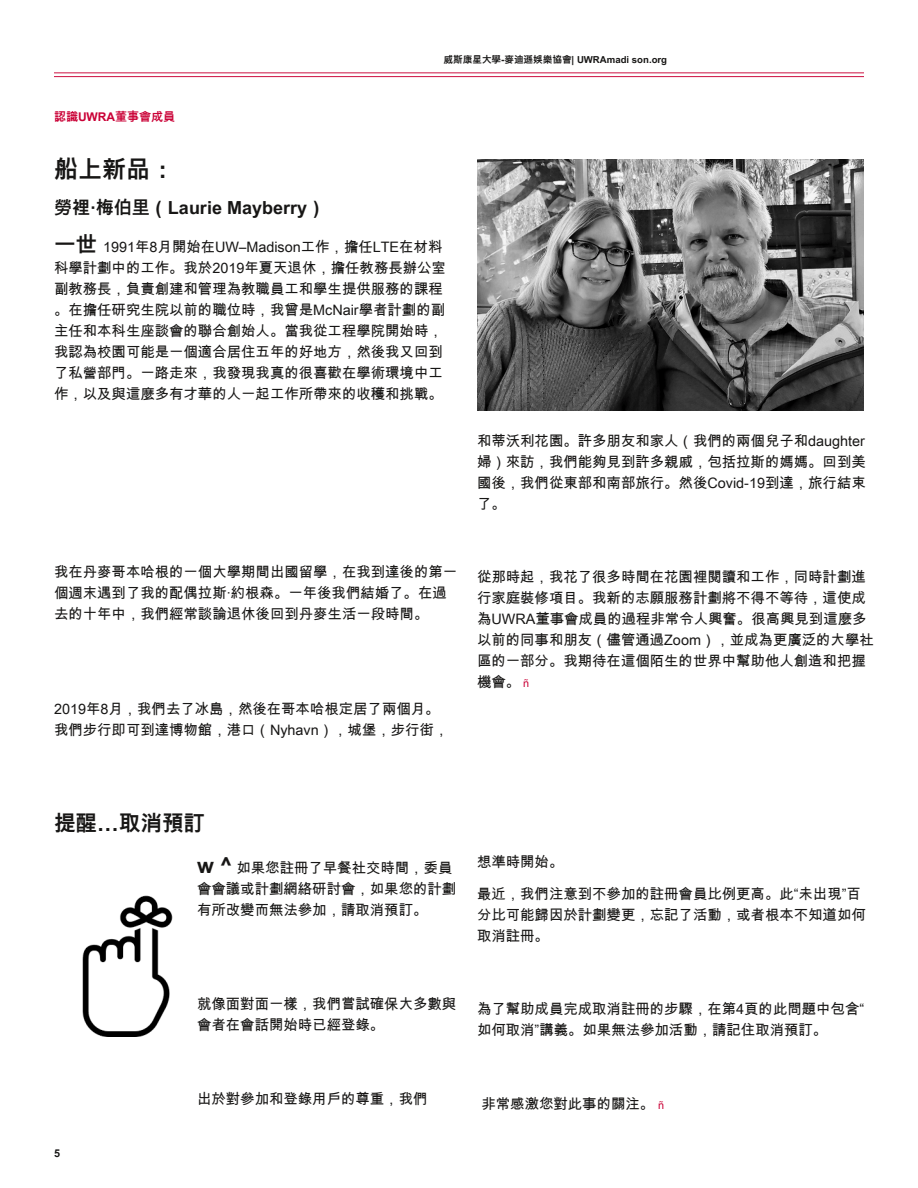
<style>
.page{position:relative;width:918px;height:1188px;background:#fff}
.page>*{position:absolute;margin:0;border:0;box-sizing:border-box;transform-origin:0 0}
.t1{font:700 24px "Arial Unicode MS";color:#171615}
.t2{font:700 21.6px "Arial Unicode MS";color:#171615}
.t3{font:700 18px "Arial Unicode MS";color:#171615}
.t4{font:14.4px/21px "Arial Unicode MS";color:#171615}
.t5{font:700 12px "Arial Unicode MS";color:#ca0036}
.t6{font:700 10.8px "Arial Unicode MS";color:#171615}
.t7{font:700 9.6px "Arial Unicode MS";color:#171615}
.s1{font-weight:700;font-size:21.6px}
.s2{font-size:10.8px;color:#ca0036}
</style>
<div class="page">
<hr style="left:54px;top:72px;width:810px;height:1px;background:#cd1141">
<hr style="left:54px;top:76px;width:810px;height:1px;background:#cd1141">
<img style="left:477px;top:159px;width:387px;height:252px">
<img style="left:82px;top:895px;width:91px;height:142px">
<p class="t7" style="left:444px;top:53px;width:225px">威斯康星大學-麥迪遜娛樂協會| UWRAmadi son.org</p>
<p class="t5" style="left:54px;top:109px;width:123px">認識UWRA董事會成員</p>
<h1 class="t1" style="left:54px;top:153px;width:121px">船上新品：</h1>
<p class="t3" style="left:54px;top:195px;width:273px">勞裡·梅伯里（Laurie Mayberry）</p>
<p class="t4" style="left:54px;top:236px;width:394px"><span class="s1">一世</span> 1991年8月開始在UW–Madison工作，擔任LTE在材料科學計劃中的工作。我於2019年夏天退休，擔任教務長辦公室副教務長，負責創建和管理為教職員工和學生提供服務的課程。在擔任研究生院以前的職位時，我曾是McNair學者計劃的副主任和本科生座談會的聯合創始人。當我從工程學院開始時，我認為校園可能是一個適合居住五年的好地方，然後我又回到了私營部門。一路走來，我發現我真的很喜歡在學術環境中工作，以及與這麼多有才華的人一起工作所帶來的收穫和挑戰。</p>
<p class="t4" style="left:477px;top:430px;width:390px;text-align:justify">和蒂沃利花園。許多朋友和家人（我們的兩個兒子和daughter婦）來訪，我們能夠見到許多親戚，包括拉斯的媽媽。回到美國後，我們從東部和南部旅行。然後Covid-19到達，旅行結束了。</p>
<p class="t4" style="left:54px;top:561px;width:405px">我在丹麥哥本哈根的一個大學期間出國留學，在我到達後的第一個週末遇到了我的配偶拉斯·約根森。一年後我們結婚了。在過去的十年中，我們經常談論退休後回到丹麥生活一段時間。</p>
<p class="t4" style="left:54px;top:698px;width:396px">2019年8月，我們去了冰島，然後在哥本哈根定居了兩個月。我們步行即可到達博物館，港口（Nyhavn），城堡，步行街，</p>
<p class="t4" style="left:477px;top:566px;width:398px">從那時起，我花了很多時間在花園裡閱讀和工作，同時計劃進行家庭裝修項目。我新的志願服務計劃將不得不等待，這使成為UWRA董事會成員的過程非常令人興奮。很高興見到這麼多以前的同事和朋友（儘管通過Zoom），並成為更廣泛的大學社區的一部分。我期待在這個陌生的世界中幫助他人創造和把握機會。 <span class="s2">ñ</span></p>
<h2 class="t2" style="left:54px;top:808px;width:153px">提醒…取消預訂</h2>
<p class="t4" style="left:197px;top:856px;width:261px"><span class="s1">w ^</span> 如果您註冊了早餐社交時間，委員會會議或計劃網絡研討會，如果您的計劃有所改變而無法參加，請取消預訂。</p>
<p class="t4" style="left:477px;top:846px;width:385px;line-height:31.5px">想準時開始。<br>最近，我們注意到不參加的註冊會員比例更高。此“未出現”百</p>
<p class="t4" style="left:477px;top:903px;width:390px">分比可能歸因於計劃變更，忘記了活動，或者根本不知道如何取消註冊。</p>
<p class="t6" style="left:54px;top:1145px;width:8px">5</p>
<p class="t4" style="left:197px;top:993px;width:261px">就像面對面一樣，我們嘗試確保大多數與會者在會話開始時已經登錄。</p>
<p class="t4" style="left:197px;top:1087px;width:232px">出於對參加和登錄用戶的尊重，我們</p>
<p class="t4" style="left:477px;top:998px;width:389px">為了幫助成員完成取消註冊的步驟，在第4頁的此問題中包含“如何取消”講義。如果無法參加活動，請記住取消預訂。</p>
<p class="t4" style="left:482px;top:1092px;width:184px">非常感激您對此事的關注。 <span class="s2">ñ</span></p>
</div>
